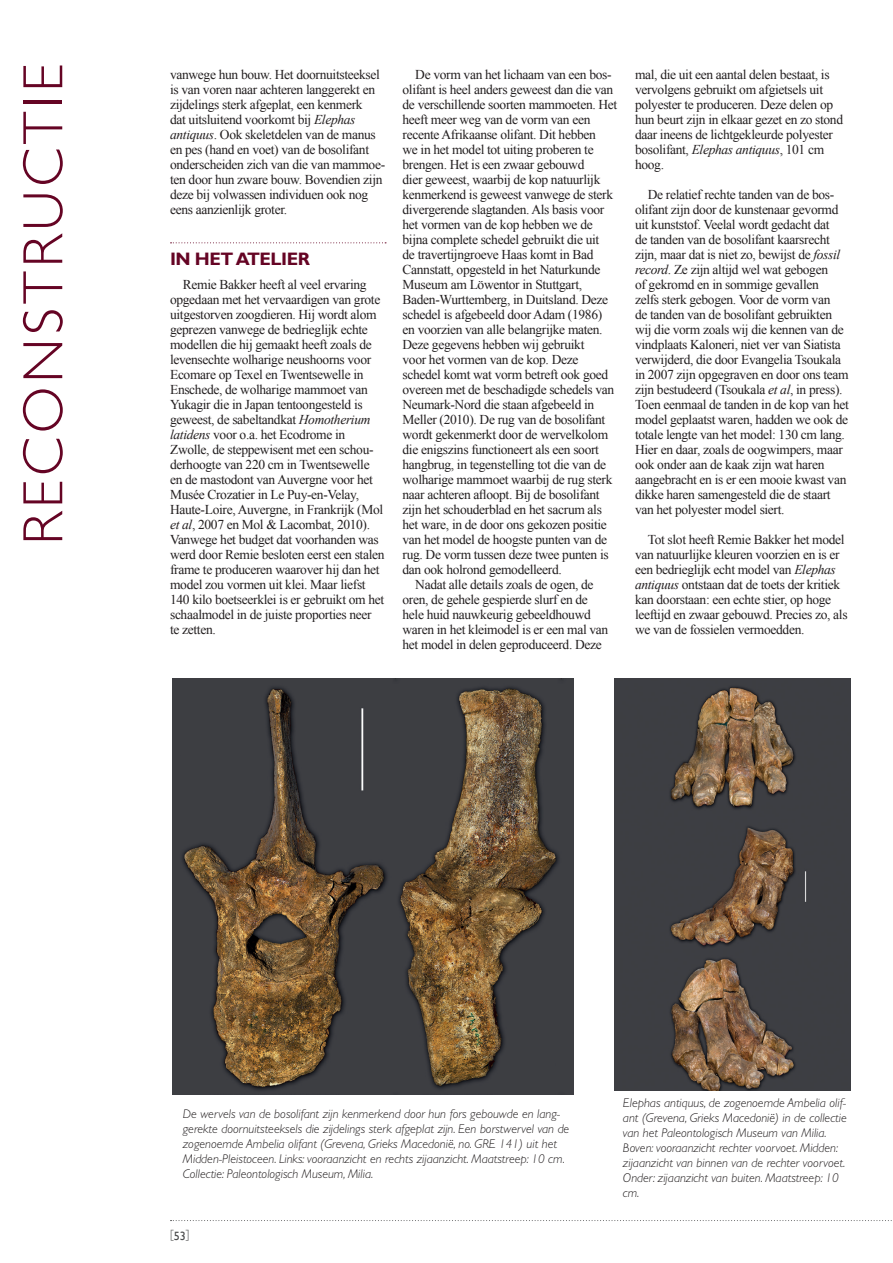
<style>
.page{position:relative;width:893px;height:1263px;background:#fff}
.page>*{position:absolute;margin:0;border:0;box-sizing:border-box;transform-origin:0 0}
.t1{font:300 57px "Gill Sans Std";color:#650424}
.t2{font:700 18px "Gill Sans";letter-spacing:-.025em;color:#650424}
.t3{font:13.5px/15px "Times New Roman";letter-spacing:-.025em;color:#231f20}
.t4{font:italic 300 12.75px/15px "Gill Sans Std";color:#231f20}
.t5{font:300 12px "Gill Sans Std";color:#4b4c4d}
.s1{font-style:italic}
.s2{font-family:"Gill Sans";font-weight:400}
</style>
<div class="page">
<svg style="left:171px;top:1220px;width:721px;height:1px"></svg>
<svg style="left:171px;top:242px;width:215px;height:1px"></svg>
<img style="left:172px;top:678px;width:402px;height:416px">
<img style="left:614px;top:679px;width:236px;height:412px">
<h1 class="t1" style="left:11px;top:545px;width:476px;rotate:-90deg">RECONSTRUCTIE</h1>
<p class="t3" style="left:170px;top:67px;width:217px">vanwege hun bouw. Het doornuitsteeksel is van voren naar achteren langgerekt en zijdelings sterk afgeplat, een kenmerk<br>dat uitsluitend voorkomt bij <span class="s1">Elephas antiquus</span>. Ook skeletdelen van de manus en pes (hand en voet) van de bosolifant onderscheiden zich van die van mammoe&shy;ten door hun zware bouw. Bovendien zijn deze bij volwassen individuen ook nog eens aanzienlijk groter.</p>
<h2 class="t2" style="left:170px;top:248px;width:141px">IN HET ATELIER</h2>
<p class="t3" style="left:170px;top:277px;width:216px;text-indent:13px">Remie Bakker heeft al veel ervaring opgedaan met het vervaardigen van grote uitgestorven zoogdieren. Hij wordt alom geprezen vanwege de bedrieglijk echte modellen die hij gemaakt heeft zoals de levensechte wolharige neushoorns voor Ecomare op Texel en Twentsewelle in Enschede, de wolharige mammoet van Yukagir die in Japan tentoongesteld is geweest, de sabeltandkat <span class="s1">Homotherium latidens</span> voor o.a. het Ecodrome in Zwolle, de steppewisent met een schou&shy;derhoogte van 220 cm in Twentsewelle en de mastodont van Auvergne voor het Musée Crozatier in Le Puy-en-Velay, Haute-Loire, Auvergne, in Frankrijk (Mol <span class="s1">et al</span>, 2007 en Mol &amp; Lacombat, 2010).<br>Vanwege het budget dat voorhanden was werd door Remie besloten eerst een stalen frame te produceren waarover hij dan het model zou vormen uit klei. Maar liefst 140 kilo boetseerklei is er gebruikt om het schaalmodel in de juiste proporties neer te zetten.</p>
<p class="t3" style="left:415px;top:67px;width:198px">De vorm van het lichaam van een bos-</p>
<p class="t3" style="left:403px;top:82px;width:212px">olifant is heel anders geweest dan die van</p>
<p class="t3" style="left:403px;top:97px;width:216px">de verschillende soorten mammoeten. Het</p>
<p class="t3" style="left:403px;top:112px;width:189px">heeft meer weg van de vorm van een</p>
<p class="t3" style="left:403px;top:127px;width:195px">recente Afrikaanse olifant. Dit hebben</p>
<p class="t3" style="left:403px;top:142px;width:193px">we in het model tot uiting proberen te</p>
<p class="t3" style="left:403px;top:157px;width:183px">brengen. Het is een zwaar gebouwd</p>
<p class="t3" style="left:403px;top:172px;width:199px">dier geweest, waarbij de kop natuurlijk</p>
<p class="t3" style="left:403px;top:187px;width:212px">kenmerkend is geweest vanwege de sterk</p>
<p class="t3" style="left:403px;top:202px;width:203px">divergerende slagtanden. Als basis voor</p>
<p class="t3" style="left:403px;top:217px;width:192px">het vormen van de kop hebben we de</p>
<p class="t3" style="left:403px;top:232px;width:198px">bijna complete schedel gebruikt die uit</p>
<p class="t3" style="left:403px;top:247px;width:193px">de travertijngroeve Haas komt in Bad</p>
<p class="t3" style="left:403px;top:262px;width:199px">Cannstatt, opgesteld in het Naturkunde</p>
<p class="t3" style="left:403px;top:277px;width:181px">Museum am Löwentor in Stuttgart,</p>
<p class="t3" style="left:403px;top:291px;width:207px">Baden-Wurttemberg, in Duitsland. Deze</p>
<p class="t3" style="left:403px;top:306px;width:201px">schedel is afgebeeld door Adam (1986)</p>
<p class="t3" style="left:403px;top:321px;width:202px">en voorzien van alle belangrijke maten.</p>
<p class="t3" style="left:403px;top:336px;width:183px">Deze gegevens hebben wij gebruikt</p>
<p class="t3" style="left:403px;top:351px;width:177px">voor het vormen van de kop. Deze</p>
<p class="t3" style="left:403px;top:366px;width:207px">schedel komt wat vorm betreft ook goed</p>
<p class="t3" style="left:403px;top:381px;width:213px">overeen met de beschadigde schedels van</p>
<p class="t3" style="left:403px;top:396px;width:193px">Neumark-Nord die staan afgebeeld in</p>
<p class="t3" style="left:403px;top:411px;width:204px">Meller (2010). De rug van de bosolifant</p>
<p class="t3" style="left:403px;top:426px;width:207px">wordt gekenmerkt door de wervelkolom</p>
<p class="t3" style="left:403px;top:441px;width:198px">die enigszins functioneert als een soort</p>
<p class="t3" style="left:403px;top:456px;width:205px">hangbrug, in tegenstelling tot die van de</p>
<p class="t3" style="left:403px;top:471px;width:211px">wolharige mammoet waarbij de rug sterk</p>
<p class="t3" style="left:403px;top:486px;width:199px">naar achteren afloopt. Bij de bosolifant</p>
<p class="t3" style="left:403px;top:501px;width:201px">zijn het schouderblad en het sacrum als</p>
<p class="t3" style="left:403px;top:516px;width:206px">het ware, in de door ons gekozen positie</p>
<p class="t3" style="left:403px;top:531px;width:206px">van het model de hoogste punten van de</p>
<p class="t3" style="left:403px;top:546px;width:208px">rug. De vorm tussen deze twee punten is</p>
<p class="t3" style="left:403px;top:561px;width:161px">dan ook holrond gemodelleerd.</p>
<p class="t3" style="left:415px;top:576px;width:180px">Nadat alle details zoals de ogen, de</p>
<p class="t3" style="left:403px;top:591px;width:187px">oren, de gehele gespierde slurf en de</p>
<p class="t3" style="left:403px;top:606px;width:190px">hele huid nauwkeurig gebeeldhouwd</p>
<p class="t3" style="left:403px;top:621px;width:207px">waren in het kleimodel is er een mal van</p>
<p class="t3" style="left:403px;top:636px;width:201px">het model in delen geproduceerd. Deze</p>
<p class="t3" style="left:635px;top:66px;width:210px">mal, die uit een aantal delen bestaat, is vervolgens gebruikt om afgietsels uit polyester te produceren. Deze delen op hun beurt zijn in elkaar gezet en zo stond daar ineens de lichtgekleurde polyester bosolifant, <span class="s1">Elephas antiquus</span>, 101 cm hoog.</p>
<p class="t3" style="left:635px;top:186px;width:215px;text-indent:13px">De relatief rechte tanden van de bos&shy;olifant zijn door de kunstenaar gevormd uit kunststof. Veelal wordt gedacht dat<br>de tanden van de bosolifant kaarsrecht zijn, maar dat is niet zo, bewijst de <span class="s1">fossil record</span>. Ze zijn altijd wel wat gebogen<br>of gekromd en in sommige gevallen<br>zelfs sterk gebogen. Voor de vorm van<br>de tanden van de bosolifant gebruikten wij die vorm zoals wij die kennen van de vindplaats Kaloneri, niet ver van Siatista verwijderd, die door Evangelia Tsoukala in 2007 zijn opgegraven en door ons team zijn bestudeerd (Tsoukala <span class="s1">et al</span>, in press).<br>Toen eenmaal de tanden in de kop van het model geplaatst waren, hadden we ook de totale lengte van het model: 130 cm lang.<br>Hier en daar, zoals de oogwimpers, maar ook onder aan de kaak zijn wat haren aangebracht en is er een mooie kwast van dikke haren samengesteld die de staart van het polyester model siert.</p>
<p class="t3" style="left:635px;top:531px;width:214px;text-indent:13px">Tot slot heeft Remie Bakker het model van natuurlijke kleuren voorzien en is er een bedrieglijk echt model van <span class="s1">Elephas antiquus</span> ontstaan dat de toets der kritiek kan doorstaan: een echte stier, op hoge leeftijd en zwaar gebouwd. Precies zo, als we van de fossielen vermoedden.</p>
<p class="t4" style="left:183px;top:1107px;width:388px">De wervels van de bosolifant zijn kenmerkend door hun fors gebouwde en lang&shy;gerekte doornuitsteeksels die zijdelings sterk afgeplat zijn. Een borstwervel van de zogenoemde Ambelia olifant (Grevena, Grieks Macedonië, no. GRE 141) uit het Midden-Pleistoceen. Links: vooraanzicht en rechts zijaanzicht. Maatstreep: 10 cm.<br>Collectie: Paleontologisch Museum, Milia.</p>
<p class="t4" style="left:623px;top:1096px;width:225px">Elephas antiquus, de zogenoemde Ambelia olif&shy;ant (Grevena, Grieks Macedonië) in de collectie van het Paleontologisch Museum van Milia.<br>Boven: vooraanzicht rechter voorvoet. Midden: zijaanzicht van binnen van de rechter voorvoet.<br>Onder: zijaanzicht van buiten. Maatstreep: 10 cm.</p>
<p class="t5" style="left:170px;top:1227px;width:21px">[<span class="s2">53</span>]</p>
</div>
